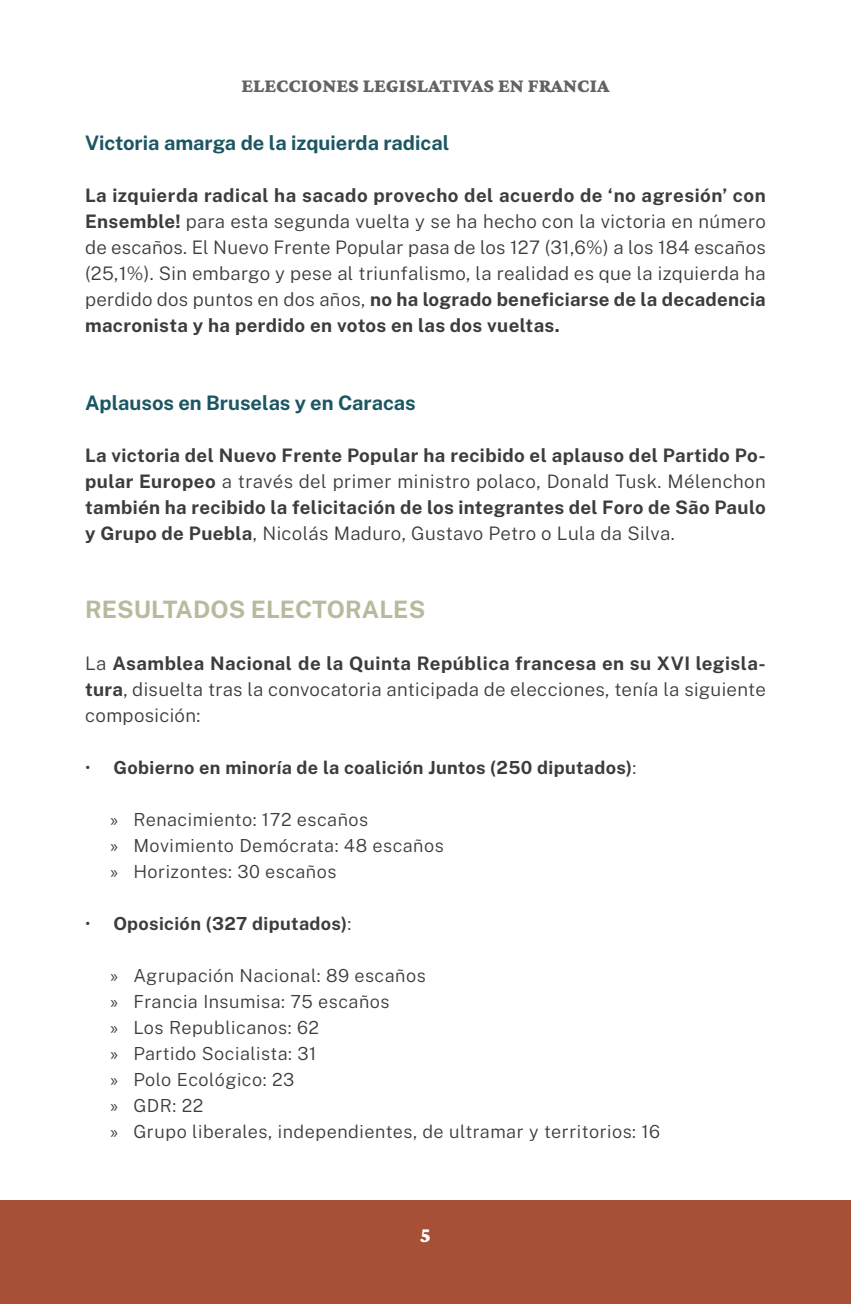
<style>
.page{position:relative;width:851px;height:1304px;background:#fff}
.page>*{position:absolute;margin:0;border:0;box-sizing:border-box;transform-origin:0 0}
.t1{font:700 24px "Public Sans";color:#bab99d}
.t2{font:900 22px "Crimson Pro";color:#fff}
.t3{font:700 20px "Public Sans";color:#1b5662}
.t4{font:900 20px "Crimson Pro";color:#646363}
.t5{font:300 18.6px/26px "Public Sans";letter-spacing:.02em;color:#3c3c3b;text-align:justify}
.t6{font:700 18.6px/26px "Public Sans";letter-spacing:.02em;color:#3c3c3b;text-align:justify}
.t7{font:300 18px/26px "Public Sans";letter-spacing:.03em;color:#3c3c3b}
.t8{font:700 18px "Public Sans";letter-spacing:.02em;color:#3c3c3b}
.s1{font-weight:700}
.s2{font-weight:300}
.s3{font-family:"Myriad Pro";font-weight:400}
</style>
<div class="page">
<div style="left:0;top:1200px;width:850px;height:104px;background:#a74f37"></div>
<p class="t4" style="left:241px;top:72px;width:369px">ELECCIONES LEGISLATIVAS EN FRANCIA</p>
<p class="t3" style="left:85px;top:128px;width:366px">Victoria amarga de la izquierda radical</p>
<p class="t5" style="left:85px;top:181px;width:682px"><span class="s1">La izquierda radical ha sacado provecho del acuerdo de ‘no agresión’ con Ensemble!</span> para esta segunda vuelta y se ha hecho con la victoria en número de escaños. El Nuevo Frente Popular pasa de los 127 (31,6%) a los 184 escaños (25,1%). Sin embargo y pese al triunfalismo, la realidad es que la izquierda ha perdido dos puntos en dos años, <span class="s1">no ha logrado beneficiarse de la decadencia macronista y ha perdido en votos en las dos vueltas.</span></p>
<p class="t3" style="left:85px;top:388px;width:332px">Aplausos en Bruselas y en Caracas</p>
<p class="t6" style="left:85px;top:441px;width:682px">La victoria del Nuevo Frente Popular ha recibido el aplauso del Partido Po&shy;pular Europeo <span class="s2">a través del primer ministro polaco, Donald Tusk. Mélenchon </span>también ha recibido la felicitación de los integrantes del Foro de São Paulo y Grupo de Puebla<span class="s2">, Nicolás Maduro, Gustavo Petro o Lula da Silva.</span></p>
<p class="t1" style="left:85px;top:592px;width:341px">RESULTADOS ELECTORALES</p>
<p class="t5" style="left:85px;top:649px;width:682px">La <span class="s1">Asamblea Nacional de la Quinta República francesa en su XVI legisla&shy;tura</span>, disuelta tras la convocatoria anticipada de elecciones, tenía la siguiente composición:</p>
<p class="t8" style="left:85px;top:754px;width:552px"><span class="s2">•</span> Gobierno en minoría de la coalición Juntos (250 diputados)<span class="s2">:</span></p>
<p class="t7" style="left:111px;top:806px;width:334px"><span class="s3">»</span> Renacimiento: 172 escaños<br><span class="s3">»</span> Movimiento Demócrata: 48 escaños <span class="s3">»</span> Horizontes: 30 escaños</p>
<p class="t8" style="left:85px;top:910px;width:268px"><span class="s2">•</span> Oposición (327 diputados)<span class="s2">:</span></p>
<p class="t7" style="left:111px;top:962px;width:551px"><span class="s3">»</span> Agrupación Nacional: 89 escaños<br><span class="s3">»</span> Francia Insumisa: 75 escaños<br><span class="s3">»</span> Los Republicanos: 62<br><span class="s3">»</span> Partido Socialista: 31<br><span class="s3">»</span> Polo Ecológico: 23<br><span class="s3">»</span> GDR: 22<br><span class="s3">»</span> Grupo liberales, independientes, de ultramar y territorios: 16</p>
<p class="t2" style="left:420px;top:1221px;width:13px">5</p>
</div>
